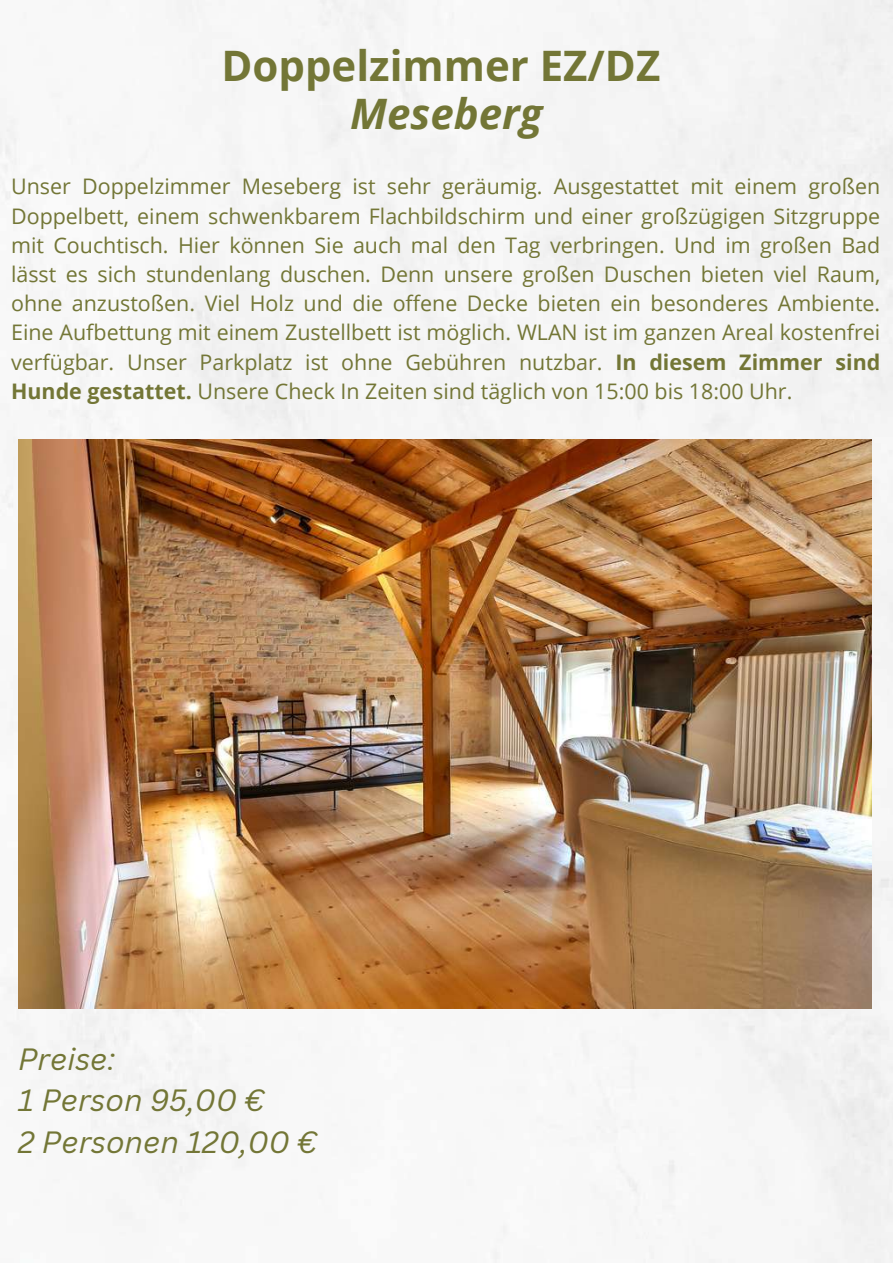
<style>
.page{position:relative;width:893px;height:1264px;background:#fff}
.page>*{position:absolute;margin:0;border:0;box-sizing:border-box;transform-origin:0 0}
.t1{font:700 42px "Open Sans";color:#737636}
.t2{font:italic 700 42px "Open Sans";color:#737636}
.t3{font:italic 30px/41.5px "Canva Sans";color:#737636}
.t4{font:21.45px/29.2px "Open Sans";color:#737636;text-align:justify}
.s1{font-weight:700}
</style>
<div class="page">
<img style="left:0;top:0;width:892px;height:1262px">
<img style="left:18px;top:439px;width:853px;height:569px">
<h1 class="t1" style="left:221px;top:36px;width:440px">Doppelzimmer EZ/DZ</h1>
<h1 class="t2" style="left:350px;top:84px;width:194px">Meseberg</h1>
<p class="t4" style="left:11px;top:171px;width:870px">Unser Doppelzimmer Meseberg ist sehr geräumig. Ausgestattet mit einem großen Doppelbett, einem schwenkbarem Flachbildschirm und einer großzügigen Sitzgruppe mit Couchtisch. Hier können Sie auch mal den Tag verbringen. Und im großen Bad lässt es sich stundenlang duschen. Denn unsere großen Duschen bieten viel Raum, ohne anzustoßen. Viel Holz und die offene Decke bieten ein besonderes Ambiente.<br>Eine Aufbettung mit einem Zustellbett ist möglich. WLAN ist im ganzen Areal kostenfrei verfügbar. Unser Parkplatz ist ohne Gebühren nutzbar. <span class="s1">In diesem Zimmer sind Hunde gestattet.</span> Unsere Check In Zeiten sind täglich von 15:00 bis 18:00 Uhr.</p>
<h2 class="t3" style="left:18px;top:1037px;width:300px">Preise:<br>1 Person 95,00 €<br>2 Personen 120,00 €</h2>
</div>
